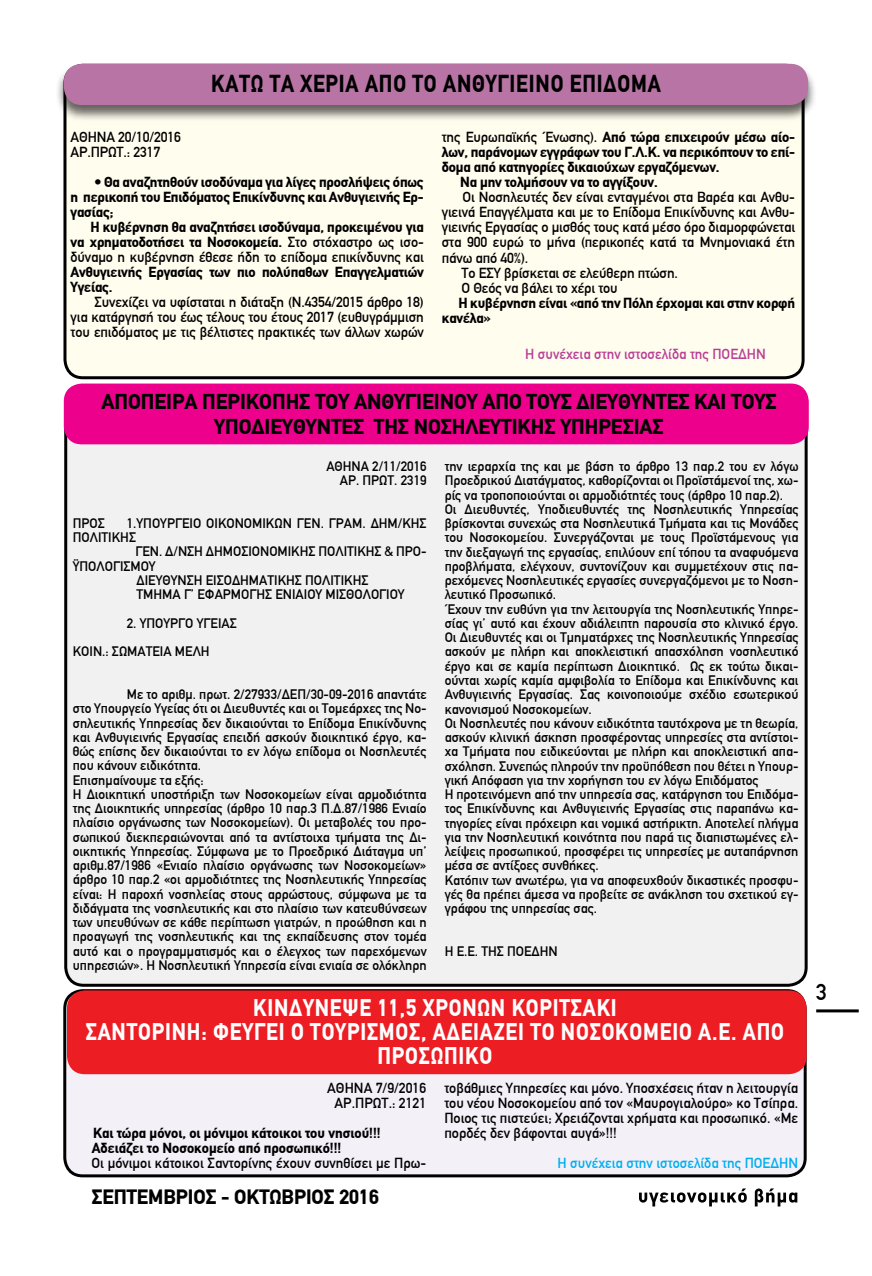
<style>
.page{position:relative;width:872px;height:1276px;background:#fff}
.page>*{position:absolute;margin:0;border:0;box-sizing:border-box;transform-origin:0 0}
.t1{font:700 24px "CF Din";letter-spacing:.04em;color:#000;scale:.88 1}
.t2{font:700 23.55px/24px "CF Din";letter-spacing:.04em;color:#fff;text-align:center;scale:.89 1}
.t3{font:22.5px "CF Din";color:#000}
.t4{font:700 21px/25.2px "CF Din";color:#000;text-align:center}
.t5{font:700 20.25px "CF Din";color:#000}
.t6{font:14.25px/15px "CF Din";letter-spacing:-.01em;color:#000;text-align:justify}
.t7{font:700 14.25px/15px "CF Din";letter-spacing:-.01em;color:#000}
.t8{font:14.25px "CF Din";color:#00aeef}
.t9{font:14.25px "CF Din";color:#b93e96}
.t10{font:13.5px/14.2px "CF Din";color:#000}
.s1{font-weight:400}
</style>
<div class="page">
<svg style="left:639px;top:1188px;width:158px;height:18px"></svg>
<hr style="left:816px;top:1009px;width:42px;height:3px;background:#000">
<div style="left:65px;top:990px;width:740px;height:185px;background:#f3f0f8;border-radius:18px"></div>
<div style="left:63px;top:989px;width:743px;height:188px;border:3px solid #000;border-radius:18px"></div>
<div style="left:67px;top:990px;width:739px;height:84px;background:#ed1d24;border-radius:18px"></div>
<div style="left:66px;top:410px;width:740px;height:575px;background:#f1f1f2;border-radius:18px"></div>
<div style="left:64px;top:383px;width:744px;height:61px;background:#ec008c;border-radius:18px"></div>
<div style="left:65px;top:65px;width:738px;height:313px;background:#fffdee;border-radius:18px"></div>
<div style="left:63px;top:64px;width:741px;height:315px;border:3px solid #000;border-radius:18px"></div>
<div style="left:56px;top:64px;width:760px;height:57px;background:#000;opacity:.6"></div>
<div style="left:64px;top:64px;width:744px;height:41px;background:#b774a5;border-radius:18px"></div>
<h1 class="t1" style="left:211px;top:66px;width:512px">ΚΑΤΩ ΤΑ ΧΕΡΙΑ ΑΠΟ ΤΟ ΑΝΘΥΓΙΕΙΝΟ ΕΠΙΔΟΜΑ</h1>
<p class="t6" style="left:71px;top:129px;width:112px">ΑΘΗΝΑ 20/10/2016<br>ΑΡ.ΠΡΩΤ.: 2317</p>
<p class="t7" style="left:71px;top:174px;width:355px;text-align:justify;text-indent:24px">• Θα αναζητηθούν ισοδύναμα για λίγες προσλήψεις όπως η περικοπή του Επιδόματος Επικίνδυνης και Ανθυγιεινής Ερ&shy;γασίας;</p>
<p class="t7" style="left:71px;top:219px;width:355px;text-align:justify;text-indent:20px">Η κυβέρνηση θα αναζητήσει ισοδύναμα, προκειμένου για να χρηματοδοτήσει τα Νοσοκομεία. <span class="s1">Στο στόχαστρο ως ισο&shy;δύναμο η κυβέρνηση έθεσε ήδη το επίδομα επικίνδυνης και</span></p>
<p class="t7" style="left:71px;top:264px;width:355px">Ανθυγιεινής Εργασίας των πιο πολύπαθων Επαγγελματιών<br>Υγείας.</p>
<p class="t6" style="left:71px;top:294px;width:355px;text-indent:24px">Συνεχίζει να υφίσταται η διάταξη (Ν.4354/2015 άρθρο 18) για κατάργησή του έως τέλους του έτους 2017 (ευθυγράμμιση του επιδόματος με τις βέλτιστες πρακτικές των άλλων χωρών</p>
<p class="t7" style="left:442px;top:130px;width:355px"><span class="s1">της Ευρωπαϊκής Ένωσης).</span> Από τώρα επιχειρούν μέσω αίο-</p>
<p class="t7" style="left:442px;top:145px;width:355px">λων, παράνομων εγγράφων του Γ.Λ.Κ. να περικόπτουν το επί-</p>
<p class="t7" style="left:442px;top:160px;width:279px">δομα από κατηγορίες δικαιούχων εργαζόμενων.</p>
<p class="t7" style="left:460px;top:175px;width:199px">Να μην τολμήσουν να το αγγίξουν.</p>
<p class="t6" style="left:462px;top:190px;width:334px">Οι Νοσηλευτές δεν είναι ενταγμένοι στα Βαρέα και Ανθυ-</p>
<p class="t6" style="left:442px;top:205px;width:355px">γιεινά Επαγγέλματα και με το Επίδομα Επικίνδυνης και Ανθυ-</p>
<p class="t6" style="left:442px;top:220px;width:355px">γιεινής Εργασίας ο μισθός τους κατά μέσο όρο διαμορφώνεται</p>
<p class="t6" style="left:442px;top:235px;width:355px">στα 900 ευρώ το μήνα (περικοπές κατά τα Μνημονιακά έτη</p>
<p class="t6" style="left:442px;top:250px;width:88px">πάνω από 40%).</p>
<p class="t6" style="left:461px;top:265px;width:218px">Το ΕΣΥ βρίσκεται σε ελεύθερη πτώση.</p>
<p class="t6" style="left:461px;top:280px;width:158px">Ο Θεός να βάλει το χέρι του</p>
<p class="t7" style="left:442px;top:295px;width:355px;text-indent:17px">Η κυβέρνηση είναι «από την Πόλη έρχομαι και στην κορφή κανέλα»</p>
<p class="t9" style="left:525px;top:344px;width:242px">Η συνέχεια στην ιστοσελίδα της ΠΟΕΔΗΝ</p>
<h3 class="t4" style="left:101px;top:389px;width:676px">ΑΠΟΠΕΙΡΑ ΠΕΡΙΚΟΠΗΣ ΤΟΥ ΑΝΘΥΓΙΕΙΝΟΥ ΑΠΟ ΤΟΥΣ ΔΙΕΥΘΥΝΤΕΣ ΚΑΙ ΤΟΥΣ<br>ΥΠΟΔΙΕΥΘΥΝΤΕΣ ΤΗΣ ΝΟΣΗΛΕΥΤΙΚΗΣ ΥΠΗΡΕΣΙΑΣ</h3>
<p class="t10" style="left:326px;top:459px;width:102px;text-align:right">ΑΘΗΝΑ 2/11/2016<br>ΑΡ. ΠΡΩΤ. 2319</p>
<p class="t10" style="left:73px;top:516px;width:33px">ΠΡΟΣ</p>
<p class="t10" style="left:127px;top:516px;width:301px">1.ΥΠΟΥΡΓΕΙΟ ΟΙΚΟΝΟΜΙΚΩΝ ΓΕΝ. ΓΡΑΜ. ΔΗΜ/ΚΗΣ</p>
<p class="t10" style="left:73px;top:530px;width:65px">ΠΟΛΙΤΙΚΗΣ</p>
<p class="t10" style="left:135px;top:544px;width:293px">ΓΕΝ. Δ/ΝΣΗ ΔΗΜΟΣΙΟΝΟΜΙΚΗΣ ΠΟΛΙΤΙΚΗΣ &amp; ΠΡΟ-</p>
<p class="t10" style="left:73px;top:559px;width:84px">ΫΠΟΛΟΓΙΣΜΟΥ</p>
<p class="t10" style="left:136px;top:573px;width:233px">ΔΙΕΥΘΥΝΣΗ ΕΙΣΟΔΗΜΑΤΙΚΗΣ ΠΟΛΙΤΙΚΗΣ</p>
<p class="t10" style="left:136px;top:587px;width:270px">ΤΜΗΜΑ Γ’ ΕΦΑΡΜΟΓΗΣ ΕΝΙΑΙΟΥ ΜΙΣΘΟΛΟΓΙΟΥ</p>
<p class="t10" style="left:73px;top:608px;width:165px;line-height:28.5px;text-indent:54px">2. ΥΠΟΥΡΓΟ ΥΓΕΙΑΣ<br>ΚΟΙΝ.: ΣΩΜΑΤΕΙΑ ΜΕΛΗ</p>
<p class="t10" style="left:73px;top:687px;width:355px;text-indent:54px">Με το αριθμ. πρωτ. 2/27933/ΔΕΠ/30-09-2016 απαντάτε στο Υπουργείο Υγείας ότι οι Διευθυντές και οι Τομεάρχες της Νο&shy;σηλευτικής Υπηρεσίας δεν δικαιούνται το Επίδομα Επικίνδυνης και Ανθυγιεινής Εργασίας επειδή ασκούν διοικητικό έργο, κα&shy;θώς επίσης δεν δικαιούνται το εν λόγω επίδομα οι Νοσηλευτές που κάνουν ειδικότητα.<br>Επισημαίνουμε τα εξής:<br>Η Διοικητική υποστήριξη των Νοσοκομείων είναι αρμοδιότητα της Διοικητικής υπηρεσίας (άρθρο 10 παρ.3 Π.Δ.87/1986 Ενιαίο πλαίσιο οργάνωσης των Νοσοκομείων). Οι μεταβολές του προ&shy;σωπικού διεκπεραιώνονται από τα αντίστοιχα τμήματα της Δι&shy;οικητικής Υπηρεσίας. Σύμφωνα με το Προεδρικό Διάταγμα υπ’ αριθμ.87/1986 «Ενιαίο πλαίσιο οργάνωσης των Νοσοκομείων» άρθρο 10 παρ.2 «οι αρμοδιότητες της Νοσηλευτικής Υπηρεσίας είναι: Η παροχή νοσηλείας στους αρρώστους, σύμφωνα με τα διδάγματα της νοσηλευτικής και στο πλαίσιο των κατευθύνσεων των υπευθύνων σε κάθε περίπτωση γιατρών, η προώθηση και η προαγωγή της νοσηλευτικής και της εκπαίδευσης στον τομέα αυτό και ο προγραμματισμός και ο έλεγχος των παρεχόμενων υπηρεσιών». Η Νοσηλευτική Υπηρεσία είναι ενιαία σε ολόκληρη</p>
<p class="t10" style="left:444px;top:459px;width:355px">την ιεραρχία της και με βάση το άρθρο 13 παρ.2 του εν λόγω Προεδρικού Διατάγματος, καθορίζονται οι Προϊστάμενοί της, χω&shy;ρίς να τροποποιούνται οι αρμοδιότητές τους (άρθρο 10 παρ.2).<br>Οι Διευθυντές, Υποδιευθυντές της Νοσηλευτικής Υπηρεσίας βρίσκονται συνεχώς στα Νοσηλευτικά Τμήματα και τις Μονάδες του Νοσοκομείου. Συνεργάζονται με τους Προϊστάμενους για την διεξαγωγή της εργασίας, επιλύουν επί τόπου τα αναφυόμενα προβλήματα, ελέγχουν, συντονίζουν και συμμετέχουν στις πα&shy;ρεχόμενες Νοσηλευτικές εργασίες συνεργαζόμενοι με το Νοση&shy;λευτικό Προσωπικό.<br>Έχουν την ευθύνη για την λειτουργία της Νοσηλευτικής Υπηρε&shy;σίας γι’ αυτό και έχουν αδιάλειπτη παρουσία στο κλινικό έργο.<br>Οι Διευθυντές και οι Τμηματάρχες της Νοσηλευτικής Υπηρεσίας ασκούν με πλήρη και αποκλειστική απασχόληση νοσηλευτικό έργο και σε καμία περίπτωση Διοικητικό. Ως εκ τούτω δικαι&shy;ούνται χωρίς καμία αμφιβολία το Επίδομα και Επικίνδυνης και Ανθυγιεινής Εργασίας. Σας κοινοποιούμε σχέδιο εσωτερικού κανονισμού Νοσοκομείων.<br>Οι Νοσηλευτές που κάνουν ειδικότητα ταυτόχρονα με τη θεωρία, ασκούν κλινική άσκηση προσφέροντας υπηρεσίες στα αντίστοι&shy;χα Τμήματα που ειδικεύονται με πλήρη και αποκλειστική απα&shy;σχόληση. Συνεπώς πληρούν την προϋπόθεση που θέτει η Υπουρ&shy;γική Απόφαση για την χορήγηση του εν λόγω Επιδόματος<br>Η προτεινόμενη από την υπηρεσία σας, κατάργηση του Επιδόμα&shy;τος Επικίνδυνης και Ανθυγιεινής Εργασίας στις παραπάνω κα&shy;τηγορίες είναι πρόχειρη και νομικά αστήρικτη. Αποτελεί πλήγμα για την Νοσηλευτική κοινότητα που παρά τις διαπιστωμένες ελ&shy;λείψεις προσωπικού, προσφέρει τις υπηρεσίες με αυταπάρνηση μέσα σε αντίξοες συνθήκες.<br>Κατόπιν των ανωτέρω, για να αποφευχθούν δικαστικές προσφυ&shy;γές θα πρέπει άμεσα να προβείτε σε ανάκληση του σχετικού εγ&shy;γράφου της υπηρεσίας σας.</p>
<p class="t10" style="left:444px;top:944px;width:115px">Η Ε.Ε. ΤΗΣ ΠΟΕΔΗΝ</p>
<h2 class="t2" style="left:86px;top:995px;width:786px">ΚΙΝΔΥΝΕΨΕ 11,5 ΧΡΟΝΩΝ ΚΟΡΙΤΣΑΚΙ<br>ΣΑΝΤΟΡΙΝΗ: ΦΕΥΓΕΙ Ο ΤΟΥΡΙΣΜΟΣ, ΑΔΕΙΑΖΕΙ ΤΟ ΝΟΣΟΚΟΜΕΙΟ Α.Ε. ΑΠΟ<br>ΠΡΟΣΩΠΙΚΟ</h2>
<p class="t6" style="left:327px;top:1079px;width:101px;text-align:center">ΑΘΗΝΑ 7/9/2016<br>ΑΡ.ΠΡΩΤ.: 2121</p>
<p class="t7" style="left:92px;top:1125px;width:290px">Και τώρα μόνοι, οι μόνιμοι κάτοικοι του νησιού!!!<br>Αδειάζει το Νοσοκομείο από προσωπικό!!!</p>
<p class="t6" style="left:91px;top:1154px;width:336px">Οι μόνιμοι κάτοικοι Σαντορίνης έχουν συνηθίσει με Πρω-</p>
<h3 class="t5" style="left:92px;top:1181px;width:289px">ΣΕΠΤΕΜΒΡΙΟΣ - ΟΚΤΩΒΡΙΟΣ 2016</h3>
<p class="t6" style="left:444px;top:1080px;width:355px">τοβάθμιες Υπηρεσίες και μόνο. Υποσχέσεις ήταν η λειτουργία του νέου Νοσοκομείου από τον «Μαυρογιαλούρο» κο Τσίπρα.<br>Ποιος τις πιστεύει; Χρειάζονται χρήματα και προσωπικό. «Με πορδές δεν βάφονται αυγά»!!!</p>
<p class="t8" style="left:557px;top:1152px;width:242px">Η συνέχεια στην ιστοσελίδα της ΠΟΕΔΗΝ</p>
<h3 class="t3" style="left:816px;top:976px;width:12px">3</h3>
</div>
